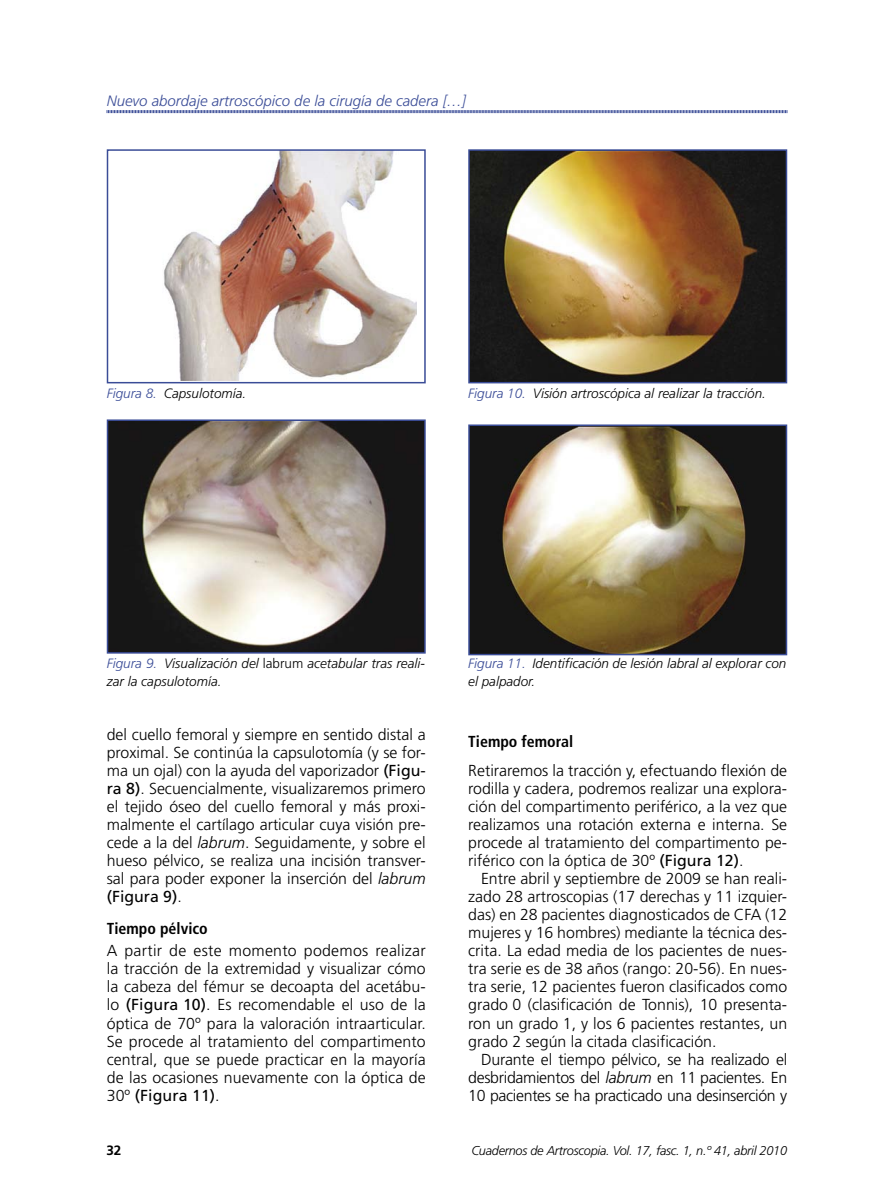
<style>
.page{position:relative;width:894px;height:1192px;background:#fff}
.page>*{position:absolute;margin:0;border:0;box-sizing:border-box;transform-origin:0 0}
.t1{font:300 15.9px/18px "Frutiger LT Std";color:#000;text-align:justify}
.t2{font:300 15.9px "Frutiger LT Std";letter-spacing:-.02em;color:#000}
.t3{font:italic 300 15px "Frutiger LT Std";color:#3a4c97}
.t4{font:italic 300 13.5px/18px "Frutiger LT Std";color:#000}
.t5{font:700 13.5px "Frutiger LT Std";color:#000}
.t6{font:italic 300 12.75px "Frutiger LT Std";letter-spacing:-.02em;color:#000}
.s1{color:#3a4c97}
.s2{font-style:normal}
.s3{font-weight:400}
.s4{font-style:italic}
.s5{font-weight:700;font-stretch:condensed}
</style>
<div class="page">
<svg style="left:106px;top:110px;width:681px;height:4px"></svg>
<img style="left:164px;top:152px;width:252px;height:228px">
<div style="left:107px;top:149px;width:319px;height:234px;border:2px solid #3a4c97"></div>
<img style="left:110px;top:422px;width:313px;height:228px">
<div style="left:107px;top:419px;width:319px;height:234px;border:2px solid #3a4c97"></div>
<img style="left:471px;top:152px;width:313px;height:228px">
<div style="left:468px;top:149px;width:319px;height:234px;border:2px solid #3a4c97"></div>
<img style="left:471px;top:427px;width:313px;height:225px">
<div style="left:468px;top:424px;width:319px;height:231px;border:2px solid #3a4c97"></div>
<p class="t3" style="left:107px;top:92px;width:361px">Nuevo abordaje artroscópico de la cirugía de cadera […]</p>
<p class="t4" style="left:107px;top:384px;width:141px"><span class="s1">Figura 8.</span> Capsulotomía.</p>
<p class="t4" style="left:468px;top:384px;width:299px"><span class="s1">Figura 10.</span> Visión artroscópica al realizar la tracción.</p>
<p class="t4" style="left:107px;top:654px;width:320px"><span class="s1">Figura 9.</span> Visualización del <span class="s2">labrum</span> acetabular tras reali&shy;zar la capsulotomía.</p>
<p class="t1" style="left:107px;top:726px;width:320px">del cuello femoral y siempre en sentido distal a proximal. Se continúa la capsulotomía (y se for&shy;ma un ojal) con la ayuda del vaporizador <span class="s3">(Figu&shy;ra 8)</span>. Secuencialmente, visualizaremos primero el tejido óseo del cuello femoral y más proxi&shy;malmente el cartílago articular cuya visión pre&shy;cede a la del <span class="s4">labrum</span>. Seguidamente, y sobre el hueso pélvico, se realiza una incisión transver&shy;sal para poder exponer la inserción del <span class="s4">labrum </span><span class="s3">(Figura 9)</span>.</p>
<p class="t1" style="left:107px;top:918px;width:320px;line-height:22px"><span class="s5">Tiempo pélvico<br></span>A partir de este momento podemos realizar</p>
<p class="t1" style="left:107px;top:960px;width:320px">la tracción de la extremidad y visualizar cómo la cabeza del fémur se decoapta del acetábu&shy;lo <span class="s3">(Figura 10)</span>. Es recomendable el uso de la óptica de 70º para la valoración intraarticular.<br>Se procede al tratamiento del compartimento central, que se puede practicar en la mayoría de las ocasiones nuevamente con la óptica de 30º <span class="s3">(Figura 11)</span>.</p>
<p class="t4" style="left:468px;top:654px;width:320px"><span class="s1">Figura 11.</span> Identificación de lesión labral al explorar con el palpador.</p>
<p class="t1" style="left:468px;top:726px;width:320px;line-height:29.5px"><span class="s5">Tiempo femoral<br></span>Retiraremos la tracción y, efectuando flexión de</p>
<p class="t1" style="left:468px;top:780px;width:320px">rodilla y cadera, podremos realizar una explora-</p>
<p class="t1" style="left:468px;top:798px;width:320px">ción del compartimento periférico, a la vez que</p>
<p class="t1" style="left:468px;top:816px;width:320px">realizamos una rotación externa e interna. Se</p>
<p class="t1" style="left:468px;top:834px;width:320px">procede al tratamiento del compartimento pe-</p>
<p class="t1" style="left:468px;top:852px;width:277px">riférico con la óptica de 30º <span class="s3">(Figura 12)</span>.</p>
<p class="t1" style="left:481px;top:870px;width:308px">Entre abril y septiembre de 2009 se han reali-</p>
<p class="t1" style="left:468px;top:888px;width:320px">zado 28 artroscopias (17 derechas y 11 izquier-</p>
<p class="t1" style="left:468px;top:906px;width:320px">das) en 28 pacientes diagnosticados de CFA (12</p>
<p class="t1" style="left:468px;top:924px;width:320px">mujeres y 16 hombres) mediante la técnica des-</p>
<p class="t1" style="left:468px;top:942px;width:320px">crita. La edad media de los pacientes de nues-</p>
<p class="t1" style="left:468px;top:960px;width:320px">tra serie es de 38 años (rango: 20-56). En nues-</p>
<p class="t1" style="left:468px;top:978px;width:320px">tra serie, 12 pacientes fueron clasificados como</p>
<p class="t1" style="left:468px;top:996px;width:320px">grado 0 (clasificación de Tonnis), 10 presenta-</p>
<p class="t1" style="left:468px;top:1014px;width:320px">ron un grado 1, y los 6 pacientes restantes, un</p>
<p class="t1" style="left:468px;top:1032px;width:250px">grado 2 según la citada clasificación.</p>
<p class="t1" style="left:481px;top:1050px;width:308px">Durante el tiempo pélvico, se ha realizado el</p>
<p class="t2" style="left:468px;top:1067px;width:320px">desbridamientos del <span class="s4">labrum</span> en 11 pacientes. En</p>
<p class="t2" style="left:468px;top:1085px;width:320px">10 pacientes se ha practicado una desinserción y</p>
<p class="t5" style="left:106px;top:1141px;width:17px">32</p>
<p class="t6" style="left:471px;top:1142px;width:317px">Cuadernos de Artroscopia. Vol. 17, fasc. 1, n.º 41, abril 2010</p>
</div>
